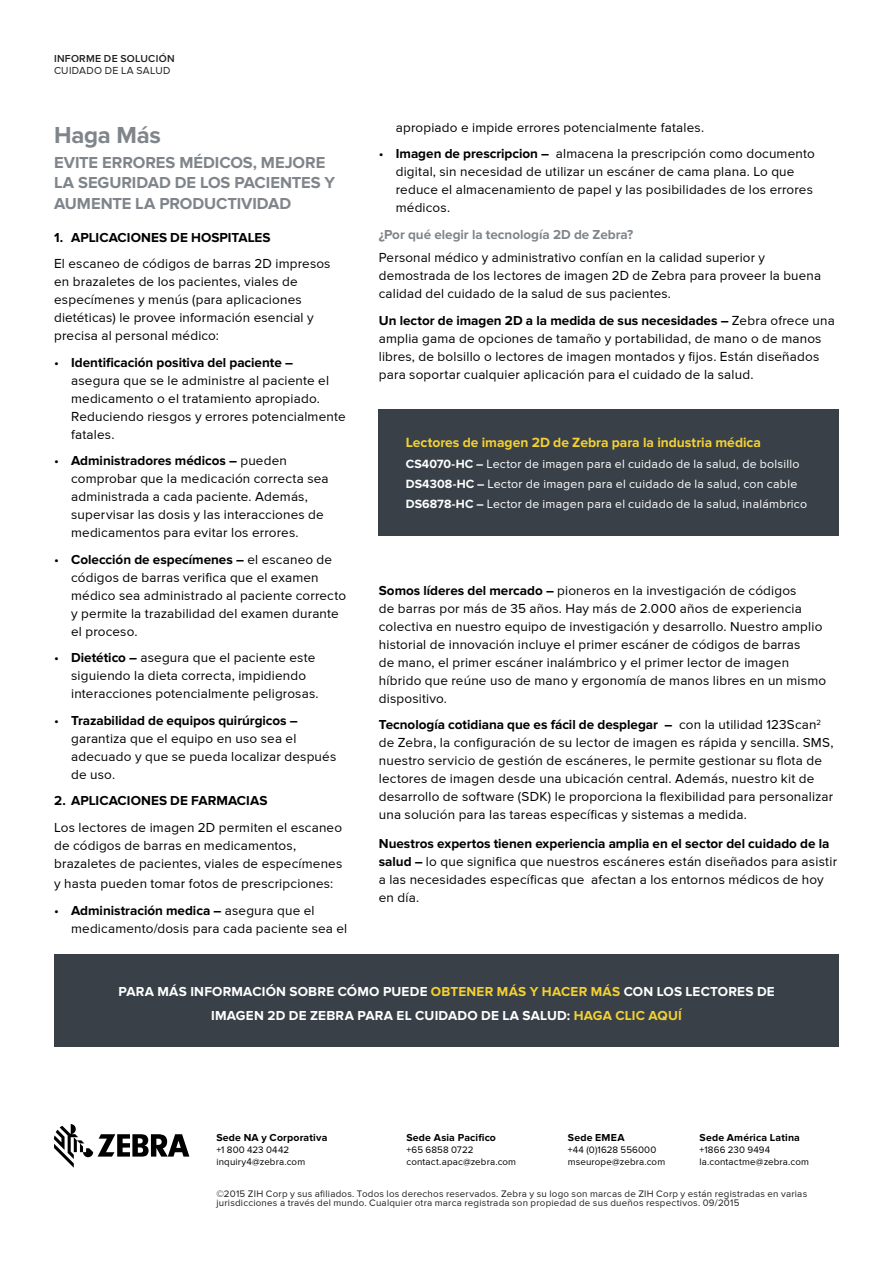
<style>
.page{position:relative;width:893px;height:1263px;background:#fff}
.page>*{position:absolute;margin:0;border:0;box-sizing:border-box;transform-origin:0 0}
.Interior_Headline{font:700 24px "Proxima Nova";letter-spacing:-.015em;color:#7f858b}
.Interior_Subhead{font:700 16.5px/20.2px "Proxima Nova";letter-spacing:-.005em;color:#7f858b}
.Headline_2_Yellow{font:700 13.8px "Proxima Nova";color:#f3d131}
.Body{font:13.5px/18px "Proxima Nova";letter-spacing:.015em;color:#000}
.CTA{font:700 13.5px/24px "Proxima Nova";letter-spacing:.015em;color:#fff;text-align:center}
.Headline_3{font:700 13.5px "Proxima Nova";letter-spacing:.005em;color:#000}
.Interior_Headline-2{font:700 13.5px "Proxima Nova";color:#7f858b}
.Body_White{font:12.3px/20.2px "Proxima Nova";letter-spacing:.015em;color:#fff}
.t1{font:700 10.5px "Proxima Nova";letter-spacing:.015em;color:#000}
.t2{font:600 10.5px "Proxima Nova";letter-spacing:.025em;color:#231f20}
.t3{font:10.5px "Proxima Nova";letter-spacing:.03em;color:#231f20}
.t4{font:9.75px/9px "Proxima Nova";letter-spacing:.025em;color:#231f20}
.t5{font:9.75px/12px "Proxima Nova";letter-spacing:.015em;color:#000}
.s1{font-weight:700}
.s2{color:#f3d131}
</style>
<div class="page">
<svg style="left:54px;top:1124px;width:135px;height:44px"></svg>
<div style="left:54px;top:955px;width:785px;height:92px;background:#394048"></div>
<div style="left:379px;top:409px;width:460px;height:126px;background:#394048"></div>
<p class="t2" style="left:54px;top:53px;width:122px">INFORME DE SOLUCIÓN</p>
<p class="t3" style="left:54px;top:65px;width:118px">CUIDADO DE LA SALUD</p>
<p class="Interior_Headline" style="left:54px;top:121px;width:108px">Haga Más</p>
<p class="Interior_Subhead" style="left:54px;top:153px;width:283px">EVITE ERRORES MÉDICOS, MEJORE<br>LA SEGURIDAD DE LOS PACIENTES Y<br>AUMENTE LA PRODUCTIVIDAD</p>
<p class="Headline_3" style="left:54px;top:229px;width:218px">1. APLICACIONES DE HOSPITALES</p>
<p class="Body" style="left:54px;top:255px;width:278px">El escaneo de códigos de barras 2D impresos en brazaletes de los pacientes, viales de especímenes y menús (para aplicaciones dietéticas) le provee información esencial y precisa al personal médico:</p>
<p class="Body" style="left:71px;top:354px;width:276px;text-indent:-17px">• <span class="s1">Identificación positiva del paciente –<br></span>asegura que se le administre al paciente el medicamento o el tratamiento apropiado.<br>Reduciendo riesgos y errores potencialmente fatales.</p>
<p class="Body" style="left:71px;top:452px;width:259px;text-indent:-17px">• <span class="s1">Administradores médicos –</span> pueden comprobar que la medicación correcta sea administrada a cada paciente. Además, supervisar las dosis y las interacciones de medicamentos para evitar los errores.</p>
<p class="Body" style="left:71px;top:551px;width:277px;text-indent:-17px">• <span class="s1">Colección de especímenes –</span> el escaneo de códigos de barras verifica que el examen médico sea administrado al paciente correcto y permite la trazabilidad del examen durante el proceso.</p>
<p class="Body" style="left:71px;top:649px;width:249px;text-indent:-17px">• <span class="s1">Dietético –</span> asegura que el paciente este siguiendo la dieta correcta, impidiendo interacciones potencialmente peligrosas.</p>
<p class="Body" style="left:71px;top:712px;width:267px;text-indent:-17px">• <span class="s1">Trazabilidad de equipos quirúrgicos – </span>garantiza que el equipo en uso sea el adecuado y que se pueda localizar después de uso.</p>
<p class="Headline_3" style="left:54px;top:793px;width:215px">2. APLICACIONES DE FARMACIAS</p>
<p class="Body" style="left:54px;top:819px;width:290px">Los lectores de imagen 2D permiten el escaneo de códigos de barras en medicamentos, brazaletes de pacientes, viales de especímenes</p>
<p class="Body" style="left:54px;top:875px;width:281px">y hasta pueden tomar fotos de prescripciones:</p>
<p class="Body" style="left:71px;top:901px;width:278px;text-indent:-17px">• <span class="s1">Administración medica –</span> asegura que el medicamento/dosis para cada paciente sea el</p>
<p class="Body" style="left:396px;top:119px;width:310px">apropiado e impide errores potencialmente fatales.</p>
<p class="Body" style="left:396px;top:145px;width:421px;text-indent:-17px">• <span class="s1">Imagen de prescripcion –</span> almacena la prescripción como documento digital, sin necesidad de utilizar un escáner de cama plana. Lo que reduce el almacenamiento de papel y las posibilidades de los errores médicos.</p>
<p class="Interior_Headline-2" style="left:379px;top:227px;width:256px">¿Por qué elegir la tecnología 2D de Zebra?</p>
<p class="Body" style="left:379px;top:249px;width:444px">Personal médico y administrativo confían en la calidad superior y demostrada de los lectores de imagen 2D de Zebra para proveer la buena calidad del cuidado de la salud de sus pacientes.</p>
<p class="Body" style="left:379px;top:312px;width:458px"><span class="s1">Un lector de imagen 2D a la medida de sus necesidades –</span> Zebra ofrece una amplia gama de opciones de tamaño y portabilidad, de mano o de manos libres, de bolsillo o lectores de imagen montados y fijos. Están diseñados para soportar cualquier aplicación para el cuidado de la salud.</p>
<p class="Headline_2_Yellow" style="left:406px;top:435px;width:357px">Lectores de imagen 2D de Zebra para la industria médica</p>
<p class="Body_White" style="left:406px;top:454px;width:403px"><span class="s1">CS4070-HC –</span> Lector de imagen para el cuidado de la salud, de bolsillo<br><span class="s1">DS4308-HC –</span> Lector de imagen para el cuidado de la salud, con cable<br><span class="s1">DS6878-HC –</span> Lector de imagen para el cuidado de la salud, inalámbrico</p>
<p class="Body" style="left:379px;top:582px;width:449px"><span class="s1">Somos líderes del mercado –</span> pioneros en la investigación de códigos<br>de barras por más de 35 años. Hay más de 2.000 años de experiencia colectiva en nuestro equipo de investigación y desarrollo. Nuestro amplio historial de innovación incluye el primer escáner de códigos de barras<br>de mano, el primer escáner inalámbrico y el primer lector de imagen híbrido que reúne uso de mano y ergonomía de manos libres en un mismo dispositivo.</p>
<p class="Body" style="left:379px;top:716px;width:456px"><span class="s1">Tecnología cotidiana que es fácil de desplegar –</span> con la utilidad 123Scan<sup>2 </sup>de Zebra, la configuración de su lector de imagen es rápida y sencilla. SMS, nuestro servicio de gestión de escáneres, le permite gestionar su flota de lectores de imagen desde una ubicación central. Además, nuestro kit de desarrollo de software (SDK) le proporciona la flexibilidad para personalizar una solución para las tareas específicas y sistemas a medida.</p>
<p class="Body" style="left:379px;top:835px;width:460px"><span class="s1">Nuestros expertos tienen experiencia amplia en el sector del cuidado de la salud –</span> lo que significa que nuestros escáneres están diseñados para asistir a las necesidades específicas que afectan a los entornos médicos de hoy en día.</p>
<p class="CTA" style="left:118px;top:980px;width:658px">PARA MÁS INFORMACIÓN SOBRE CÓMO PUEDE <span class="s2">OBTENER MÁS Y HACER MÁS</span> CON LOS LECTORES DE<br>IMAGEN 2D DE ZEBRA PARA EL CUIDADO DE LA SALUD: <span class="s2">HAGA CLIC AQUÍ</span></p>
<p class="t1" style="left:699px;top:1131px;width:102px">Sede América Latina</p>
<p class="t5" style="left:699px;top:1144px;width:111px">+1866 230 9494 la.contactme@zebra.com</p>
<p class="t1" style="left:216px;top:1131px;width:113px">Sede NA y Corporativa</p>
<p class="t5" style="left:216px;top:1144px;width:90px">+1 800 423 0442 inquiry4@zebra.com</p>
<p class="t4" style="left:216px;top:1189px;width:592px">©2015 ZIH Corp y sus afiliados. Todos los derechos reservados. Zebra y su logo son marcas de ZIH Corp y están registradas en varias jurisdicciones a través del mundo. Cualquier otra marca registrada son propiedad de sus dueños respectivos. 09/2015</p>
<p class="t1" style="left:406px;top:1131px;width:91px">Sede Asia Pacifico</p>
<p class="t5" style="left:406px;top:1144px;width:111px">+65 6858 0722 contact.apac@zebra.com</p>
<p class="t1" style="left:568px;top:1131px;width:58px">Sede EMEA</p>
<p class="t5" style="left:568px;top:1144px;width:99px">+44 (0)1628 556000 mseurope@zebra.com</p>
</div>
